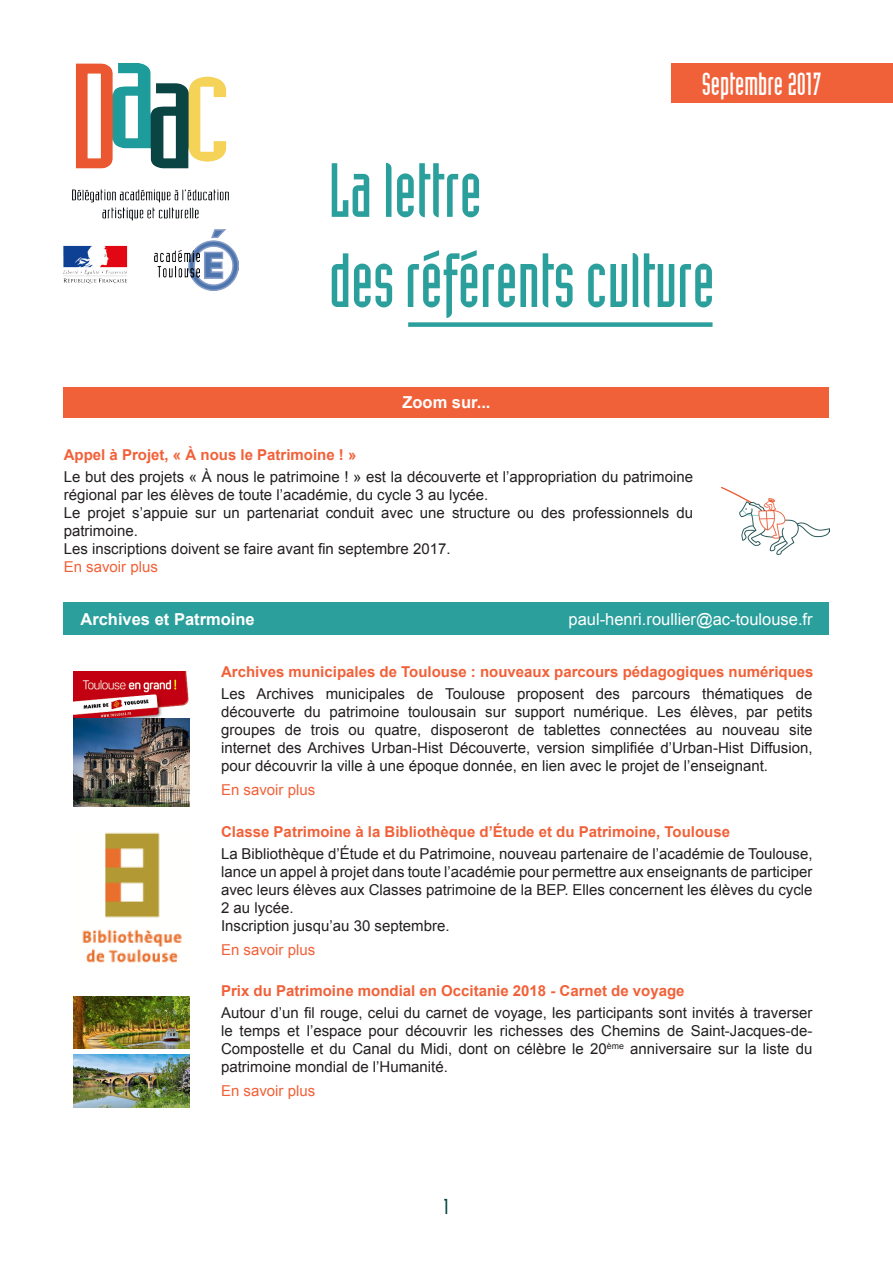
<style>
.page{position:relative;width:893px;height:1263px;background:#fff}
.page>*{position:absolute;margin:0;border:0;box-sizing:border-box;transform-origin:0 0}
.t1{font:75.15px "Industria Solid";color:#2a9f9c}
.t2{font:31.2px "Industria Solid";color:#fff}
.t3{font:21px "Industria Solid";color:#024341}
.t4{font:16.5px "Arial";color:#fff}
.t5{font:700 16.5px "Arial";color:#fff}
.t6{font:15px/18px "Arial";color:#231f20;text-align:justify}
.t7{font:700 15px "Arial";color:#f16139}
.t8{font:15px "Arial";color:#f16139}
</style>
<div class="page">
<div style="left:64px;top:387px;width:765px;height:31px;background:#f16139"></div>
<img style="left:64px;top:64px;width:175px;height:226px">
<div style="left:408px;top:322px;width:305px;height:5px;background:#2a9f9c"></div>
<div style="left:672px;top:64px;width:221px;height:39px;background:#f16139"></div>
<img style="left:721px;top:488px;width:108px;height:66px">
<div style="left:64px;top:602px;width:765px;height:33px;background:#2a9f9c"></div>
<img style="left:82px;top:832px;width:100px;height:131px">
<img style="left:74px;top:671px;width:116px;height:48px">
<img style="left:74px;top:719px;width:116px;height:87px">
<img style="left:74px;top:996px;width:116px;height:53px">
<img style="left:74px;top:1055px;width:116px;height:52px">
<p class="t2" style="left:702px;top:67px;width:122px">Septembre 2017</p>
<p class="t1" style="left:329px;top:149px;width:154px">La lettre</p>
<p class="t1" style="left:329px;top:239px;width:387px">des référents culture</p>
<p class="t7" style="left:64px;top:444px;width:294px">Appel à Projet, « À nous le Patrimoine ! »</p>
<p class="t5" style="left:402px;top:392px;width:90px">Zoom sur...</p>
<p class="t6" style="left:64px;top:467px;width:631px">Le but des projets « À nous le patrimoine ! » est la découverte et l’appropriation du patrimoine régional par les élèves de toute l’académie, du cycle 3 au lycée.</p>
<p class="t6" style="left:64px;top:503px;width:631px">Le projet s’appuie sur un partenariat conduit avec une structure ou des professionnels du patrimoine.</p>
<p class="t6" style="left:64px;top:539px;width:388px">Les inscriptions doivent se faire avant fin septembre 2017.</p>
<p class="t8" style="left:64px;top:556px;width:96px">En savoir plus</p>
<p class="t5" style="left:80px;top:608px;width:176px">Archives et Patrmoine</p>
<p class="t4" style="left:569px;top:608px;width:246px">paul-henri.roullier@ac-toulouse.fr</p>
<p class="t7" style="left:221px;top:662px;width:594px">Archives municipales de Toulouse : nouveaux parcours pédagogiques numériques</p>
<p class="t6" style="left:221px;top:685px;width:593px">Les Archives municipales de Toulouse proposent des parcours thématiques de découverte du patrimoine toulousain sur support numérique. Les élèves, par petits groupes de trois ou quatre, disposeront de tablettes connectées au nouveau site internet des Archives Urban-Hist Découverte, version simplifiée d’Urban-Hist Diffusion, pour découvrir la ville à une époque donnée, en lien avec le projet de l’enseignant.</p>
<p class="t8" style="left:221px;top:780px;width:96px">En savoir plus</p>
<p class="t7" style="left:221px;top:821px;width:510px">Classe Patrimoine à la Bibliothèque d’Étude et du Patrimoine, Toulouse</p>
<p class="t6" style="left:221px;top:844px;width:593px">La Bibliothèque d’Étude et du Patrimoine, nouveau partenaire de l’académie de Toulouse, lance un appel à projet dans toute l’académie pour permettre aux enseignants de participer avec leurs élèves aux Classes patrimoine de la BEP. Elles concernent les élèves du cycle 2 au lycée.</p>
<p class="t6" style="left:221px;top:916px;width:230px">Inscription jusqu’au 30 septembre.</p>
<p class="t8" style="left:221px;top:939px;width:96px">En savoir plus</p>
<p class="t7" style="left:221px;top:981px;width:465px">Prix du Patrimoine mondial en Occitanie 2018 - Carnet de voyage</p>
<p class="t6" style="left:221px;top:1004px;width:593px">Autour d’un fil rouge, celui du carnet de voyage, les participants sont invités à traverser le temps et l’espace pour découvrir les richesses des Chemins de Saint-Jacques-de-Compostelle et du Canal du Midi, dont on célèbre le 20<sup>ème</sup> anniversaire sur la liste du patrimoine mondial de l’Humanité.</p>
<p class="t8" style="left:221px;top:1081px;width:96px">En savoir plus</p>
<p class="t3" style="left:444px;top:1195px;width:6px">1</p>
</div>
